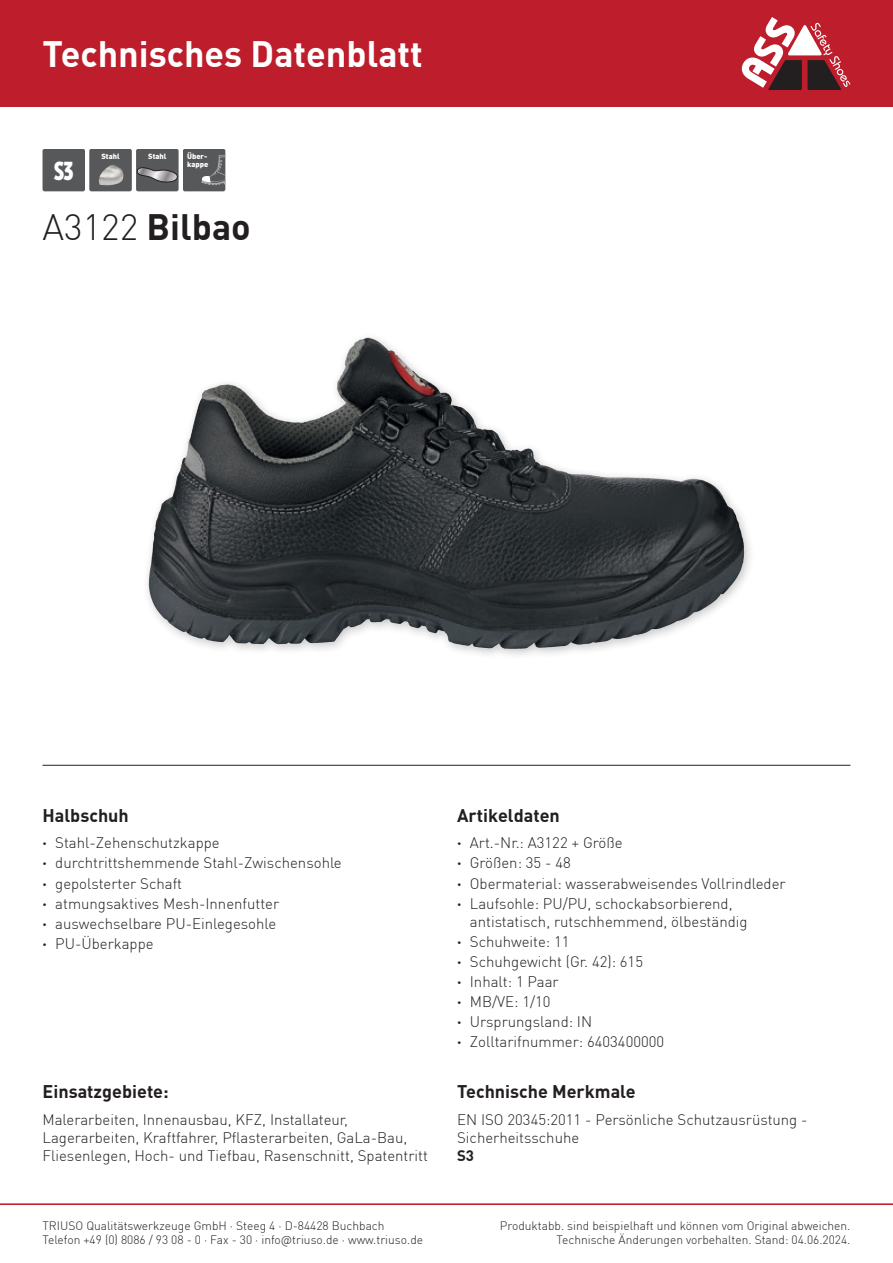
<style>
.page{position:relative;width:893px;height:1263px;background:#fff}
.page>*{position:absolute;margin:0;border:0;box-sizing:border-box;transform-origin:0 0}
.t1{font:700 36px "DIN Pro";color:#fff}
.t2{font:700 36px "DIN Pro";color:#231f20}
.t3{font:25.5px "Museo Sans Cond 900";color:#fff;scale:.9 1}
.t4{font:700 18px "DIN Pro";color:#231f20}
.t5{font:300 15px/20.1px "DIN Pro";color:#231f20}
.t6{font:700 15px "DIN Pro";color:#231f20}
.t7{font:300 12px/14.4px "DIN Pro";color:#231f20}
.t8{font:900 7.5px/7.5px "DIN Pro";color:#fff}
.s1{font-weight:300}
.s2{font-weight:700}
</style>
<div class="page">
<div style="left:141px;top:331px;width:614px;height:328px;background:#231f20;opacity:.25"></div>
<img style="left:337px;top:338px;width:31px;height:60px">
<svg style="left:43px;top:149px;width:182px;height:42px;background:#6d6e70"></svg>
<hr style="left:43px;top:765px;width:807px;height:1px;background:#231f20">
<div style="left:0;top:0;width:893px;height:106px;background:#be1d2c"></div>
<svg style="left:742px;top:17px;width:108px;height:72px"></svg>
<hr style="left:0;top:1203px;width:893px;height:2px;background:#be1d2c">
<h1 class="t1" style="left:43px;top:30px;width:382px">Technisches Datenblatt</h1>
<h2 class="t3" style="left:54px;top:156px;width:24px">S3</h2>
<p class="t8" style="left:101px;top:152px;width:20px">Stahl</p>
<p class="t8" style="left:148px;top:152px;width:20px">Stahl</p>
<p class="t8" style="left:187px;top:152px;width:23px">Über&shy;kappe</p>
<h1 class="t2" style="left:43px;top:203px;width:210px"><span class="s1">A3122</span> Bilbao</h1>
<p class="t4" style="left:43px;top:803px;width:88px">Halbschuh</p>
<p class="t5" style="left:43px;top:832px;width:301px"><span class="s2">ˁ</span> Stahl-Zehenschutzkappe<br><span class="s2">ˁ</span> durchtrittshemmende Stahl-Zwischensohle <span class="s2">ˁ</span> gepolsterter Schaft<br><span class="s2">ˁ</span> atmungsaktives Mesh-Innenfutter<br><span class="s2">ˁ</span> auswechselbare PU-Einlegesohle<br><span class="s2">ˁ</span> PU-Überkappe</p>
<p class="t4" style="left:43px;top:1080px;width:128px">Einsatzgebiete:</p>
<p class="t5" style="left:43px;top:1110px;width:387px;line-height:18px">Malerarbeiten, Innenausbau, KFZ, Installateur,<br>Lagerarbeiten, Kraftfahrer, Pflasterarbeiten, GaLa-Bau,<br>Fliesenlegen, Hoch- und Tiefbau, Rasenschnitt, Spatentritt</p>
<p class="t4" style="left:457px;top:803px;width:104px">Artikeldaten</p>
<p class="t5" style="left:457px;top:832px;width:330px"><span class="s2">ˁ</span> Art.-Nr.: A3122 + Größe<br><span class="s2">ˁ</span> Größen: 35 - 48<br><span class="s2">ˁ</span> Obermaterial: wasserabweisendes Vollrindleder <span class="s2">ˁ</span> Laufsohle: PU/PU, schockabsorbierend,</p>
<p class="t5" style="left:457px;top:911px;width:292px;text-indent:13px">antistatisch, rutschhemmend, ölbeständig <span class="s2">ˁ</span> Schuhweite: 11<br><span class="s2">ˁ</span> Schuhgewicht (Gr. 42): 615<br><span class="s2">ˁ</span> Inhalt: 1 Paar<br><span class="s2">ˁ</span> MB/VE: 1/10<br><span class="s2">ˁ</span> Ursprungsland: IN<br><span class="s2">ˁ</span> Zolltarifnummer: 6403400000</p>
<p class="t4" style="left:457px;top:1080px;width:180px">Technische Merkmale</p>
<p class="t5" style="left:457px;top:1110px;width:352px;line-height:18px">EN ISO 20345:2011 - Persönliche Schutzausrüstung -<br>Sicherheitsschuhe</p>
<p class="t6" style="left:457px;top:1145px;width:19px">S3</p>
<p class="t7" style="left:43px;top:1218px;width:382px">TRIUSO Qualitätswerkzeuge GmbH · Steeg 4 · D-84428 Buchbach<br>Telefon +49 (0) 8086 / 93 08 - 0 · Fax - 30 · info@triuso.de · www.triuso.de</p>
<p class="t7" style="left:500px;top:1218px;width:352px;text-align:right">Produktabb. sind beispielhaft und können vom Original abweichen.<br>Technische Änderungen vorbehalten. Stand: 04.06.2024.</p>
</div>
